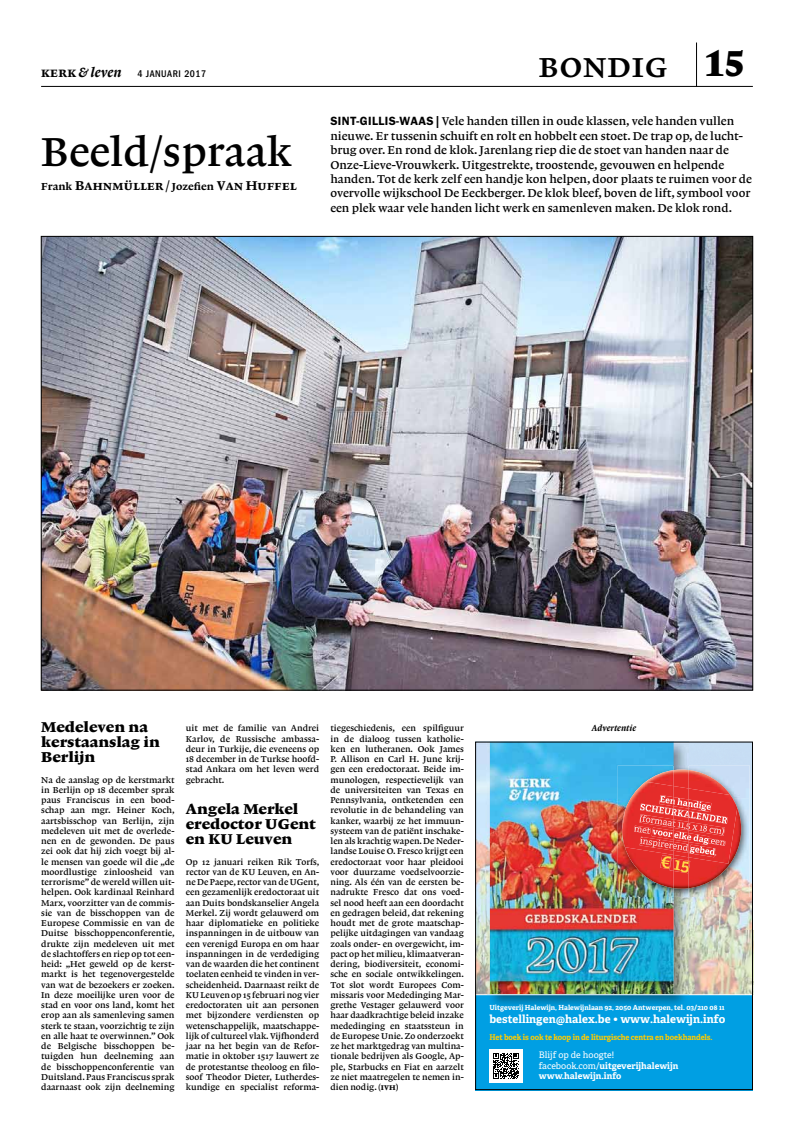
<style>
.page{position:relative;width:794px;height:1134px;background:#fff}
.page>*{position:absolute;margin:0;border:0;box-sizing:border-box;transform-origin:0 0}
.t1{font:42.5px "Lexicon No 1 B Roman Txt";color:#000}
.t2{font:36px "Lexicon No 1 B Roman SC";letter-spacing:.02em;color:#000}
.t3{font:15px/15px "Lexicon No 1 F Roman Txt";color:#000}
.t4{font:13.5px "Lexicon No 1 D Roman SC";letter-spacing:.02em;color:#000}
.t5{font:12px/14.4px "Lexicon No 1 B Roman Txt";color:#000}
.t6{font:700 11.3px "Adelle";color:#fff}
.t7{font:500 condensed 10px "Franklin Gothic LT";letter-spacing:.05em;color:#000}
.t8{font:9px/10.3px "Lexicon No 1 B Roman Txt";color:#000;text-align:justify}
.t9{font:700 9px/10.8px "Adelle";color:#fff}
.t10{font:9px "Lexicon No 1 D Italic Txt";color:#000}
.t11{font:700 8px "Adelle";letter-spacing:-.01em;color:#fc0;scale:.95 1}
.t12{font:700 7px "Adelle";color:#fff}
.s1{font-family:"Lexicon No 1 D Roman SC";font-weight:400;font-stretch:normal;font-size:14px}
.s2{font-family:"Lexicon No 1 D Italic Txt";font-weight:400;font-stretch:normal;font-size:14px}
.s3{font-family:"Lexicon No 1 D Roman Txt";font-size:10.8px}
.s4{font-family:"Lexicon No 1 D Roman Txt"}
.s5{font-family:"Lexicon No 1 F Roman Tab";font-size:38px}
.s6{font-family:"Franklin Gothic LT";font-weight:600}
.s7{font-family:"Lexicon No 1 D Roman SC"}
.s8{font-family:"Corbel";font-weight:400}
.s9{font-weight:400}
</style>
<div class="page">
<hr style="left:41px;top:86px;width:712px;height:1px;background:#000">
<hr style="left:696px;top:43px;width:1px;height:44px;background:#000">
<img style="left:43px;top:238px;width:708px;height:450px">
<div style="left:475px;top:994px;width:278px;height:96px;background:#009fe3"></div>
<img style="left:477px;top:743px;width:10px;height:251px">
<img style="left:688px;top:743px;width:63px;height:30px">
<img style="left:718px;top:773px;width:33px;height:221px">
<img style="left:673px;top:897px;width:45px;height:97px">
<img style="left:487px;top:995px;width:201px;height:11px">
<img style="left:487px;top:743px;width:3px;height:188px">
<img style="left:673px;top:743px;width:15px;height:154px">
<img style="left:487px;top:931px;width:3px;height:63px">
<img style="left:490px;top:743px;width:183px;height:251px">
<div style="left:489px;top:1049px;width:33px;height:33px;background:#fff"></div>
<svg style="left:493px;top:1053px;width:26px;height:26px"></svg>
<img style="left:688px;top:765px;width:61px;height:33px">
<img style="left:719px;top:798px;width:30px;height:99px">
<img style="left:688px;top:888px;width:31px;height:9px">
<img style="left:618px;top:765px;width:55px;height:132px">
<img style="left:688px;top:770px;width:42px;height:18px">
<img style="left:673px;top:769px;width:15px;height:17px">
<img style="left:622px;top:770px;width:51px;height:12px">
<img style="left:688px;top:808px;width:53px;height:80px">
<img style="left:673px;top:873px;width:15px;height:16px">
<img style="left:625px;top:855px;width:48px;height:33px">
<img style="left:688px;top:788px;width:49px;height:76px">
<img style="left:673px;top:786px;width:15px;height:72px">
<img style="left:622px;top:782px;width:51px;height:73px">
<img style="left:688px;top:799px;width:23px;height:12px">
<img style="left:673px;top:797px;width:15px;height:12px">
<img style="left:659px;top:795px;width:14px;height:8px">
<img style="left:688px;top:811px;width:40px;height:13px">
<img style="left:673px;top:809px;width:15px;height:10px">
<img style="left:639px;top:803px;width:34px;height:11px">
<img style="left:688px;top:822px;width:37px;height:14px">
<img style="left:673px;top:819px;width:15px;height:12px">
<img style="left:639px;top:814px;width:34px;height:13px">
<img style="left:634px;top:826px;width:17px;height:8px">
<img style="left:688px;top:833px;width:21px;height:12px">
<img style="left:673px;top:831px;width:15px;height:22px">
<img style="left:651px;top:827px;width:22px;height:10px">
<img style="left:708px;top:838px;width:17px;height:8px">
<img style="left:639px;top:837px;width:34px;height:14px">
<img style="left:689px;top:845px;width:26px;height:12px">
<img style="left:660px;top:855px;width:11px;height:14px">
<svg style="left:688px;top:861px;width:2px;height:12px"></svg>
<img style="left:673px;top:858px;width:15px;height:15px">
<svg style="left:669px;top:858px;width:4px;height:13px"></svg>
<hr style="left:475px;top:994px;width:278px;height:1px;background:#fff">
<div style="left:475px;top:741px;width:278px;height:349px;border:1px solid #000"></div>
<p class="t7" style="left:41px;top:68px;width:167px"><span class="s1">kerk</span> <span class="s2">&amp; leven</span> 4 JANUARI 2017</p>
<h1 class="t1" style="left:41px;top:129px;width:252px">Beeld/spraak</h1>
<h3 class="t4" style="left:41px;top:178px;width:257px"><span class="s3">Frank</span> Bahnmüller<span class="s4">/</span> <span class="s3">Jozefien</span> Van Huffel</h3>
<h2 class="t2" style="left:539px;top:45px;width:208px">bondig <span class="s5">15</span></h2>
<p class="t5" style="left:330px;top:114px;width:423px"><span class="s6">SINT-GILLIS-WAAS |</span> Vele handen tillen in oude klassen, vele handen vullen nieuwe. Er tussenin schuift en rolt en hobbelt een stoet. De trap op, de lucht&shy;brug over. En rond de klok. Jarenlang riep die de stoet van handen naar de Onze-Lieve-Vrouwkerk. Uitgestrekte, troostende, gevouwen en helpende handen. Tot de kerk zelf een handje kon helpen, door plaats te ruimen voor de overvolle wijkschool De Eeckberger. De klok bleef, boven de lift, symbool voor een plek waar vele handen licht werk en samenleven maken. De klok rond.</p>
<h3 class="t3" style="left:41px;top:720px;width:120px">Medeleven na kerstaanslag in<br>Berlijn</h3>
<p class="t8" style="left:41px;top:774px;width:135px">Na de aanslag op de kerstmarkt in Berlijn op 18 december sprak paus Franciscus in een bood&shy;schap aan mgr. Heiner Koch, aartsbisschop van Berlijn, zijn medeleven uit met de overlede&shy;nen en de gewonden. De paus zei ook dat hij zich voegt bij al&shy;le mensen van goede wil die „de moordlustige zinloosheid van terrorisme” de wereld willen uit&shy;helpen. Ook kardinaal Reinhard Marx, voorzitter van de commis&shy;sie van de bisschoppen van de Europese Commissie en van de Duitse bisschoppenconferentie, drukte zijn medeleven uit met de slachtoffers en riep op tot een&shy;heid: „Het geweld op de kerst&shy;markt is het tegenovergestelde van wat de bezoekers er zoeken.<br>In deze moeilijke uren voor de stad en voor ons land, komt het erop aan als samenleving samen sterk te staan, voorzichtig te zijn en alle haat te overwinnen.” Ook de Belgische bisschoppen be&shy;tuigden hun deelneming aan de bisschoppenconferentie van Duitsland. Paus Franciscus sprak daarnaast ook zijn deelneming</p>
<p class="t8" style="left:186px;top:723px;width:135px">uit met de familie van Andrei Karlov, de Russische ambassa&shy;deur in Turkije, die eveneens op 18 december in de Turkse hoofd&shy;stad Ankara om het leven werd gebracht.</p>
<h3 class="t3" style="left:186px;top:802px;width:132px">Angela Merkel eredoctor UGent en KU Leuven</h3>
<p class="t8" style="left:186px;top:856px;width:135px">Op 12 januari reiken Rik Torfs, rector van de KU Leuven, en An&shy;ne De Paepe, rector van de UGent, een gezamenlijk eredoctoraat uit aan Duits bondskanselier Angela Merkel. Zij wordt gelauwerd om haar diplomatieke en politieke inspanningen in de uitbouw van een verenigd Europa en om haar inspanningen in de verdediging van de waarden die het continent toelaten eenheid te vinden in ver&shy;scheidenheid. Daarnaast reikt de KU Leuven op 15 februari nog vier eredoctoraten uit aan personen met bijzondere verdiensten op wetenschappelijk, maatschappe&shy;lijk of cultureel vlak. Vijfhonderd jaar na het begin van de Refor&shy;matie in oktober 1517 lauwert ze de protestantse theoloog en filo&shy;soof Theodor Dieter, Lutherdes&shy;kundige en specialist reforma-</p>
<p class="t8" style="left:330px;top:723px;width:135px">tiegeschiedenis, een spilfiguur in de dialoog tussen katholie&shy;ken en lutheranen. Ook James P. Allison en Carl H. June krij&shy;gen een eredoctoraat. Beide im&shy;munologen, respectievelijk van de universiteiten van Texas en Pennsylvania, ontketenden een revolutie in de behandeling van kanker, waarbij ze het immuun&shy;systeem van de patiënt inschake&shy;len als krachtig wapen. De Neder&shy;landse Louise O. Fresco krijgt een eredoctoraat voor haar pleidooi voor duurzame voedselvoorzie&shy;ning. Als één van de eersten be&shy;nadrukte Fresco dat ons voed&shy;sel nood heeft aan een doordacht en gedragen beleid, dat rekening houdt met de grote maatschap&shy;pelijke uitdagingen van vandaag zoals onder- en overgewicht, im&shy;pact op het milieu, klimaatveran&shy;dering, biodiversiteit, economi&shy;sche en sociale ontwikkelingen.<br>Tot slot wordt Europees Com&shy;missaris voor Mededinging Mar&shy;grethe Vestager gelauwerd voor haar daadkrachtige beleid inzake mededinging en staatssteun in de Europese Unie. Zo onderzoekt ze het marktgedrag van multina&shy;tionale bedrijven als Google, Ap&shy;ple, Starbucks en Fiat en aarzelt ze niet maatregelen te nemen in&shy;dien nodig. (<span class="s7">ivh)</span></p>
<p class="t10" style="left:592px;top:723px;width:46px">Advertentie</p>
<p class="t12" style="left:489px;top:1002px;width:237px">Uitgeverij Halewijn, Halewijnlaan 92, 2050 Antwerpen, tel. 03/210 08 11</p>
<p class="t6" style="left:489px;top:1011px;width:237px">bestellingen@halex.be <span class="s8">•</span> www.halewijn.info</p>
<p class="t11" style="left:489px;top:1031px;width:236px">Het boek is ook te koop in de liturgische centra en boekhandels.</p>
<p class="t9" style="left:539px;top:1049px;width:141px"><span class="s9">Blijf op de hoogte! facebook.com/</span>uitgeverijhalewijn www.halewijn.info</p>
</div>
